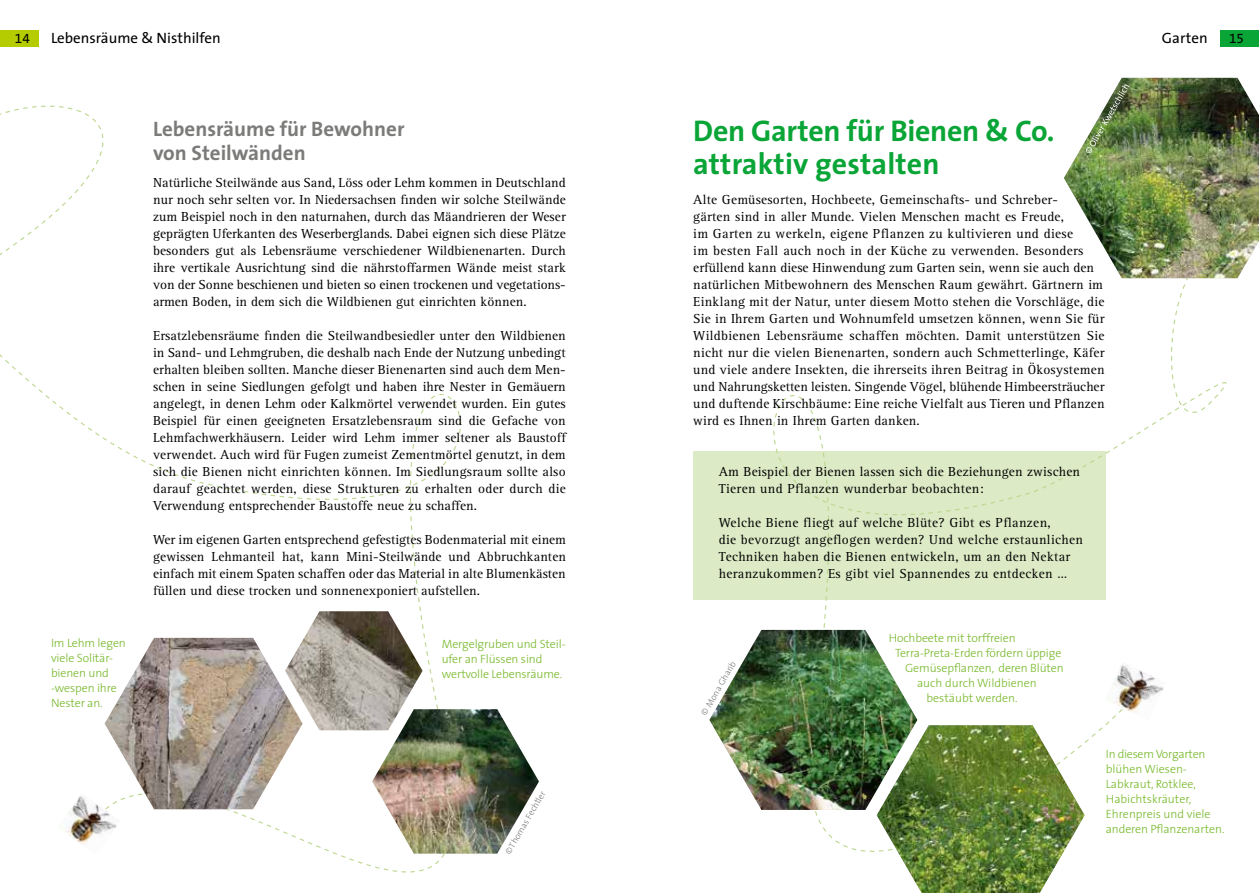
<style>
.page{position:relative;width:1259px;height:893px;background:#fff}
.page>*{position:absolute;margin:0;border:0;box-sizing:border-box;transform-origin:0 0}
.t1{font:700 30px/33px "The Sans";letter-spacing:-.005em;color:#0aa537}
.t2{font:700 21px/24px "The Sans";color:#7b7b7a}
.t3{font:15px "The Sans";color:#000}
.t4{font:13.5px/17px "Rotis Serif";letter-spacing:.02em;color:#000;text-align:justify}
.t5{font:13.5px "The Sans Expert";color:#000}
.t6{font:300 12px/15px "The Sans";letter-spacing:-.01em;color:#76b828}
.t7{font:300 9px "The Sans";color:#7b7b7a}
</style>
<div class="page">
<svg style="left:693px;top:395px;width:118px;height:235px"></svg>
<svg style="left:811px;top:410px;width:299px;height:326px"></svg>
<img style="left:154px;top:611px;width:385px;height:243px">
<img style="left:105px;top:638px;width:198px;height:171px">
<img style="left:65px;top:793px;width:55px;height:52px">
<img style="left:709px;top:630px;width:375px;height:222px">
<img style="left:876px;top:725px;width:208px;height:168px">
<div style="left:0;top:30px;width:38px;height:16px;background:#b4cc00"></div>
<div style="left:1220px;top:30px;width:39px;height:16px;background:#0aa537"></div>
<img style="left:1104px;top:662px;width:60px;height:58px">
<img style="left:1032px;top:78px;width:227px;height:415px">
<p class="t5" style="left:15px;top:27px;width:16px">14</p>
<p class="t3" style="left:51px;top:26px;width:171px">Lebensräume &amp; Nisthilfen</p>
<h2 class="t2" style="left:153px;top:117px;width:253px">Lebensräume für Bewohner von Steilwänden</h2>
<p class="t4" style="left:153px;top:175px;width:414px">Natürliche Steilwände aus Sand, Löss oder Lehm kommen in Deutschland nur noch sehr selten vor. In Niedersachsen finden wir solche Steilwände zum Beispiel noch in den naturnahen, durch das Mäandrieren der Weser geprägten Uferkanten des Weserberglands. Dabei eignen sich diese Plätze besonders gut als Lebensräume verschiedener Wildbienenarten. Durch ihre vertikale Ausrichtung sind die nährstoffarmen Wände meist stark von der Sonne beschienen und bieten so einen trockenen und vegetations&shy;armen Boden, in dem sich die Wildbienen gut einrichten können.</p>
<p class="t4" style="left:153px;top:328px;width:414px">Ersatzlebensräume finden die Steilwandbesiedler unter den Wildbienen in Sand- und Lehmgruben, die deshalb nach Ende der Nutzung unbedingt erhalten bleiben sollten. Manche dieser Bienenarten sind auch dem Men&shy;schen in seine Siedlungen gefolgt und haben ihre Nester in Gemäuern angelegt, in denen Lehm oder Kalkmörtel verwendet wurden. Ein gutes Beispiel für einen geeigneten Ersatzlebensraum sind die Gefache von Lehmfachwerkhäusern. Leider wird Lehm immer seltener als Baustoff verwendet. Auch wird für Fugen zumeist Zementmörtel genutzt, in dem sich die Bienen nicht einrichten können. Im Siedlungsraum sollte also darauf geachtet werden, diese Strukturen zu erhalten oder durch die Verwendung entsprechender Baustoffe neue zu schaffen.</p>
<p class="t4" style="left:153px;top:532px;width:414px">Wer im eigenen Garten entsprechend gefestigtes Bodenmaterial mit einem gewissen Lehmanteil hat, kann Mini-Steilwände und Abbruchkanten einfach mit einem Spaten schaffen oder das Material in alte Blumenkästen füllen und diese trocken und sonnenexponiert aufstellen.</p>
<p class="t6" style="left:51px;top:635px;width:76px">Im Lehm legen viele Solitär&shy;bienen und -wespen ihre<br>Nester an.</p>
<p class="t6" style="left:442px;top:636px;width:125px">Mergelgruben und Steil&shy;ufer an Flüssen sind wertvolle Lebensräume.</p>
<p class="t7" style="left:501px;top:850px;width:73px;rotate:-60deg">©Thomas Fechtler</p>
<h1 class="t1" style="left:693px;top:113px;width:363px">Den Garten für Bienen &amp; Co. attraktiv gestalten</h1>
<p class="t4" style="left:693px;top:192px;width:413px;text-align:left">Alte Gemüsesorten, Hochbeete, Gemeinschafts- und Schreber-<br>gärten sind in aller Munde. Vielen Menschen macht es Freude,<br>im Garten zu werkeln, eigene Pflanzen zu kultivieren und diese<br>im besten Fall auch noch in der Küche zu verwenden. Besonders erfüllend kann diese Hinwendung zum Garten sein, wenn sie auch den natürlichen Mitbewohnern des Menschen Raum gewährt. Gärtnern im Einklang mit der Natur, unter diesem Motto stehen die Vorschläge, die Sie in Ihrem Garten und Wohnumfeld umsetzen können, wenn Sie für Wildbienen Lebensräume schaffen möchten. Damit unterstützen Sie nicht nur die vielen Bienenarten, sondern auch Schmetterlinge, Käfer und viele andere Insekten, die ihrerseits ihren Beitrag in Ökosystemen und Nahrungsketten leisten. Singende Vögel, blühende Himbeersträucher und duftende Kirschbäume: Eine reiche Vielfalt aus Tieren und Pflanzen wird es Ihnen in Ihrem Garten danken.</p>
<p class="t4" style="left:719px;top:464px;width:363px">Am Beispiel der Bienen lassen sich die Beziehungen zwischen<br>Tieren und Pflanzen wunderbar beobachten:</p>
<p class="t4" style="left:719px;top:515px;width:366px;text-align:left">Welche Biene fliegt auf welche Blüte? Gibt es Pflanzen,<br>die bevorzugt angeflogen werden? Und welche erstaunlichen Techniken haben die Bienen entwickeln, um an den Nektar heranzukommen? Es gibt viel Spannendes zu entdecken …</p>
<p class="t7" style="left:696px;top:711px;width:63px;rotate:-60deg">© Mona Gharib</p>
<p class="t6" style="left:888px;top:630px;width:128px">Hochbeete mit torffreien</p>
<p class="t6" style="left:895px;top:645px;width:168px">Terra-Preta-Erden fördern üppige</p>
<p class="t6" style="left:905px;top:660px;width:160px">Gemüsepflanzen, deren Blüten</p>
<p class="t6" style="left:917px;top:675px;width:121px">auch durch Wildbienen</p>
<p class="t6" style="left:926px;top:690px;width:93px">bestäubt werden.</p>
<p class="t3" style="left:1161px;top:26px;width:48px">Garten</p>
<p class="t5" style="left:1229px;top:27px;width:16px">15</p>
<p class="t6" style="left:1106px;top:746px;width:120px">In diesem Vorgarten blühen Wiesen-<br>Labkraut, Rotklee,<br>Habichtskräuter,<br>Ehrenpreis und viele anderen Pflanzenarten.</p>
</div>
